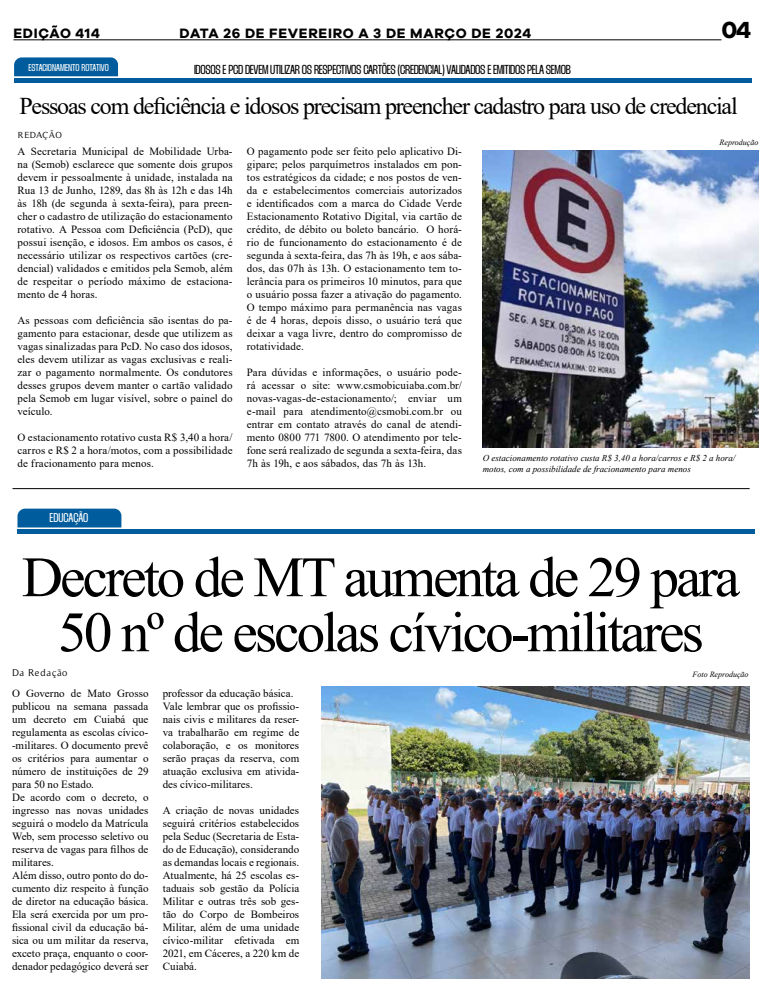
<style>
.page{position:relative;width:780px;height:993px;background:#fff}
.page>*{position:absolute;margin:0;border:0;box-sizing:border-box;transform-origin:0 0}
.t1{font:57px/55px "Times New Roman";letter-spacing:-.05em;color:#000;text-align:center}
.t2{font:24px "Times New Roman";letter-spacing:-.05em;color:#000}
.t3{font:700 24px "Galyon";color:#000}
.t4{font:700 14px "Galyon";letter-spacing:.05em;color:#000}
.t5{font:900 13px "Thunder";letter-spacing:-.025em;color:#000}
.t6{font:900 12.7px "Thunder";letter-spacing:-.01em;color:#fff}
.t7{font:11px/13px "Times New Roman";letter-spacing:.005em;color:#000;text-align:justify}
.t8{font:900 10px "Thunder";color:#fff}
.t9{font:10px "Timeless";letter-spacing:.05em;color:#000}
.t10{font:italic 9px/10.8px "Times New Roman";color:#000}
.t11{font:9px "Timeless";letter-spacing:.05em;color:#000}
.t12{font:italic 8px "Times New Roman";color:#000}
</style>
<div class="page">
<img style="left:321px;top:686px;width:428px;height:292px">
<img style="left:482px;top:150px;width:276px;height:297px">
<hr style="left:13px;top:39px;width:708px;height:1px;background:#000">
<hr style="left:13px;top:488px;width:736px;height:1px;background:#000">
<div style="left:14px;top:78px;width:738px;height:5px;background:#005c9c"></div>
<svg style="left:14px;top:57px;width:104px;height:19px;background:#09619f"></svg>
<div style="left:17px;top:529px;width:738px;height:5px;background:#005c9c"></div>
<svg style="left:17px;top:508px;width:104px;height:19px;background:#0c63a0"></svg>
<p class="t4" style="left:13px;top:24px;width:88px">EDIÇÃO 414</p>
<p class="t4" style="left:179px;top:24px;width:353px">DATA 26 DE FEVEREIRO A 3 DE MARÇO DE 2024</p>
<h2 class="t3" style="left:721px;top:15px;width:31px">04</h2>
<p class="t5" style="left:194px;top:62px;width:378px">IDOSOS E PCD DEVEM UTILIZAR OS RESPECTIVOS CARTÕES (CREDENCIAL) VALIDADOS E EMITIDOS PELA SEMOB</p>
<p class="t8" style="left:29px;top:62px;width:82px">ESTACIONAMENTO ROTATIVO</p>
<h2 class="t2" style="left:19px;top:88px;width:719px">Pessoas com deficiência e idosos precisam preencher cadastro para uso de credencial</h2>
<p class="t11" style="left:18px;top:130px;width:46px">REDAÇÃO</p>
<p class="t7" style="left:17px;top:144px;width:217px">A Secretaria Municipal de Mobilidade Urba&shy;na (Semob) esclarece que somente dois grupos devem ir pessoalmente à unidade, instalada na Rua 13 de Junho, 1289, das 8h às 12h e das 14h às 18h (de segunda à sexta-feira), para preen&shy;cher o cadastro de utilização do estacionamento rotativo. A Pessoa com Deficiência (PcD), que possui isenção, e idosos. Em ambos os casos, é necessário utilizar os respectivos cartões (cre&shy;dencial) validados e emitidos pela Semob, além de respeitar o período máximo de estaciona&shy;mento de 4 horas.</p>
<p class="t7" style="left:17px;top:313px;width:217px">As pessoas com deficiência são isentas do pa&shy;gamento para estacionar, desde que utilizem as vagas sinalizadas para PcD. No caso dos idosos, eles devem utilizar as vagas exclusivas e reali&shy;zar o pagamento normalmente. Os condutores desses grupos devem manter o cartão validado pela Semob em lugar visível, sobre o painel do veículo.</p>
<p class="t7" style="left:17px;top:430px;width:217px">O estacionamento rotativo custa R$ 3,40 a hora/ carros e R$ 2 a hora/motos, com a possibilidade de fracionamento para menos.</p>
<p class="t7" style="left:247px;top:144px;width:217px">O pagamento pode ser feito pelo aplicativo Di&shy;gipare; pelos parquímetros instalados em pon&shy;tos estratégicos da cidade; e nos postos de ven&shy;da e estabelecimentos comerciais autorizados e identificados com a marca do Cidade Verde Estacionamento Rotativo Digital, via cartão de crédito, de débito ou boleto bancário. O horá&shy;rio de funcionamento do estacionamento é de segunda à sexta-feira, das 7h às 19h, e aos sába&shy;dos, das 07h às 13h. O estacionamento tem to&shy;lerância para os primeiros 10 minutos, para que o usuário possa fazer a ativação do pagamento.<br>O tempo máximo para permanência nas vagas é de 4 horas, depois disso, o usuário terá que deixar a vaga livre, dentro do compromisso de rotatividade.</p>
<p class="t7" style="left:247px;top:365px;width:217px">Para dúvidas e informações, o usuário pode&shy;rá acessar o site: www.csmobicuiaba.com.br/ novas-vagas-de-estacionamento/; enviar um e-mail para atendimento@csmobi.com.br ou entrar em contato através do canal de atendi&shy;mento 0800 771 7800. O atendimento por tele&shy;fone será realizado de segunda a sexta-feira, das 7h às 19h, e aos sábados, das 7h às 13h.</p>
<p class="t6" style="left:50px;top:511px;width:40px">EDUCAÇÃO</p>
<p class="t12" style="left:719px;top:137px;width:40px">Reprodução</p>
<p class="t10" style="left:482px;top:452px;width:254px">O estacionamento rotativo custa R$ 3,40 a hora/carros e R$ 2 a hora/ motos, com a possibilidade de fracionamento para menos</p>
<h1 class="t1" style="left:22px;top:547px;width:719px">Decreto de MT aumenta de 29 para<br>50 nº de escolas cívico-militares</h1>
<p class="t9" style="left:12px;top:667px;width:57px">Da Redação</p>
<p class="t12" style="left:692px;top:668px;width:57px">Foto Reprodução</p>
<p class="t7" style="left:12px;top:686px;width:138px;text-align:left">O Governo de Mato Grosso publicou na semana passada um decreto em Cuiabá que regulamenta as escolas cívico--militares. O documento prevê os critérios para aumentar o número de instituições de 29 para 50 no Estado.<br>De acordo com o decreto, o ingresso nas novas unidades seguirá o modelo da Matrícula<br>Web, sem processo seletivo ou reserva de vagas para filhos de militares.<br>Além disso, outro ponto do do&shy;cumento diz respeito à função de diretor na educação básica.<br>Ela será exercida por um pro&shy;fissional civil da educação bá&shy;sica ou um militar da reserva, exceto praça, enquanto o coor&shy;denador pedagógico deverá ser</p>
<p class="t7" style="left:163px;top:686px;width:138px;text-align:left">professor da educação básica.<br>Vale lembrar que os profissio&shy;nais civis e militares da reser&shy;va trabalharão em regime de colaboração, e os monitores serão praças da reserva, com atuação exclusiva em ativida&shy;des cívico-militares.</p>
<p class="t7" style="left:163px;top:803px;width:138px">A criação de novas unidades seguirá critérios estabelecidos pela Seduc (Secretaria de Esta&shy;do de Educação), considerando as demandas locais e regionais.<br>Atualmente, há 25 escolas es&shy;taduais sob gestão da Polícia Militar e outras três sob ges&shy;tão do Corpo de Bombeiros Militar, além de uma unidade cívico-militar efetivada em 2021, em Cáceres, a 220 km de Cuiabá.</p>
</div>
